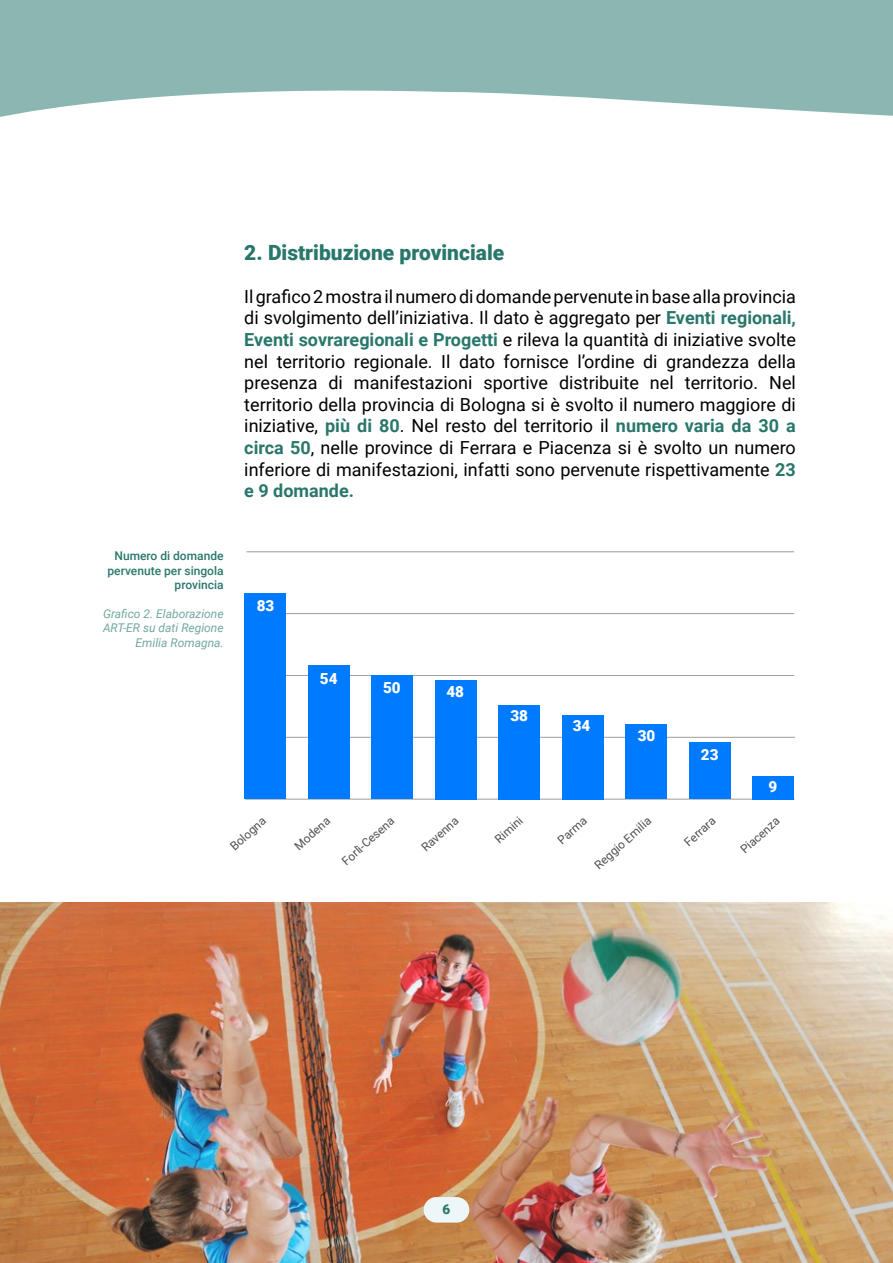
<style>
.page{position:relative;width:893px;height:1263px;background:#fff}
.page>*{position:absolute;margin:0;border:0;box-sizing:border-box;transform-origin:0 0}
.t1{font:900 21px "Roboto";color:#29776b}
.t2{font:18px/21.6px "Roboto";color:#000;text-align:justify}
.t3{font:900 15.3px "Roboto";color:#fff}
.t4{font:900 13.5px "Roboto";color:#29776b}
.t5{font:italic 12px/14.4px "Roboto";color:#72a7a0;text-align:right}
.t6{font:500 12px/14.4px "Roboto";color:#29776b;text-align:right}
.t7{font:11.85px "Roboto";color:#000}
.s1{font-weight:700;color:#29776b}
</style>
<div class="page">
<img style="left:0;top:902px;width:893px;height:361px">
<svg style="left:0;top:0;width:893px;height:117px;fill:#8bb6b1"></svg>
<hr style="left:246px;top:551px;width:548px;height:1px;background:#9d9d9c">
<hr style="left:245px;top:613px;width:549px;height:1px;background:#9d9d9c">
<hr style="left:246px;top:675px;width:548px;height:1px;background:#9d9d9c">
<hr style="left:245px;top:737px;width:550px;height:1px;background:#9d9d9c">
<hr style="left:245px;top:799px;width:549px;height:1px;background:#9d9d9c">
<div style="left:244px;top:594px;width:42px;height:205px;background:#007aff"></div>
<div style="left:308px;top:665px;width:42px;height:134px;background:#007aff"></div>
<div style="left:371px;top:675px;width:42px;height:124px;background:#007aff"></div>
<div style="left:435px;top:680px;width:42px;height:119px;background:#007aff"></div>
<div style="left:498px;top:705px;width:42px;height:94px;background:#007aff"></div>
<div style="left:562px;top:715px;width:42px;height:84px;background:#007aff"></div>
<div style="left:625px;top:725px;width:42px;height:74px;background:#007aff"></div>
<div style="left:689px;top:743px;width:42px;height:56px;background:#007aff"></div>
<div style="left:752px;top:776px;width:42px;height:23px;background:#007aff"></div>
<div style="left:424px;top:1197px;width:45px;height:25px;background:#edf7f9;border-radius:13px"></div>
<p class="t1" style="left:244px;top:237px;width:261px">2. Distribuzione provinciale</p>
<p class="t2" style="left:244px;top:285px;width:553px">Il grafico 2 mostra il numero di domande pervenute in base alla provincia di svolgimento dell’iniziativa. Il dato è aggregato per <span class="s1">Eventi regionali, Eventi sovraregionali e Progetti</span> e rileva la quantità di iniziative svolte nel territorio regionale. Il dato fornisce l’ordine di grandezza della presenza di manifestazioni sportive distribuite nel territorio. Nel territorio della provincia di Bologna si è svolto il numero maggiore di iniziative, <span class="s1">più di 80</span>. Nel resto del territorio il <span class="s1">numero varia da 30 a circa 50</span>, nelle province di Ferrara e Piacenza si è svolto un numero inferiore di manifestazioni, infatti sono pervenute rispettivamente <span class="s1">23 e 9 domande.</span></p>
<p class="t6" style="left:108px;top:548px;width:118px">Numero di domande pervenute per singola provincia</p>
<p class="t5" style="left:103px;top:606px;width:122px">Grafico 2. Elaborazione<br>ART-ER su dati Regione<br>Emilia Romagna.</p>
<p class="t3" style="left:257px;top:595px;width:19px">83</p>
<p class="t3" style="left:320px;top:667px;width:19px">54</p>
<p class="t3" style="left:383px;top:677px;width:19px">50</p>
<p class="t3" style="left:446px;top:681px;width:19px">48</p>
<p class="t3" style="left:510px;top:705px;width:19px">38</p>
<p class="t3" style="left:573px;top:715px;width:19px">34</p>
<p class="t3" style="left:638px;top:725px;width:19px">30</p>
<p class="t3" style="left:701px;top:744px;width:19px">23</p>
<p class="t3" style="left:769px;top:776px;width:10px">9</p>
<p class="t7" style="left:291px;top:841px;width:45px;rotate:-42deg">Modena</p>
<p class="t7" style="left:491px;top:835px;width:34px;rotate:-42deg">Rimini</p>
<p class="t7" style="left:680px;top:838px;width:39px;rotate:-42deg">Ferrara</p>
<p class="t7" style="left:226px;top:842px;width:45px;rotate:-42deg">Bologna</p>
<p class="t7" style="left:418px;top:843px;width:47px;rotate:-42deg">Ravenna</p>
<p class="t7" style="left:591px;top:861px;width:73px;rotate:-42deg">Reggio Emilia</p>
<p class="t7" style="left:338px;top:857px;width:67px;rotate:-42deg">Forlì-Cesena</p>
<p class="t7" style="left:554px;top:836px;width:36px;rotate:-42deg">Parma</p>
<p class="t7" style="left:737px;top:845px;width:50px;rotate:-42deg">Piacenza</p>
<p class="t4" style="left:443px;top:1199px;width:9px">6</p>
</div>
